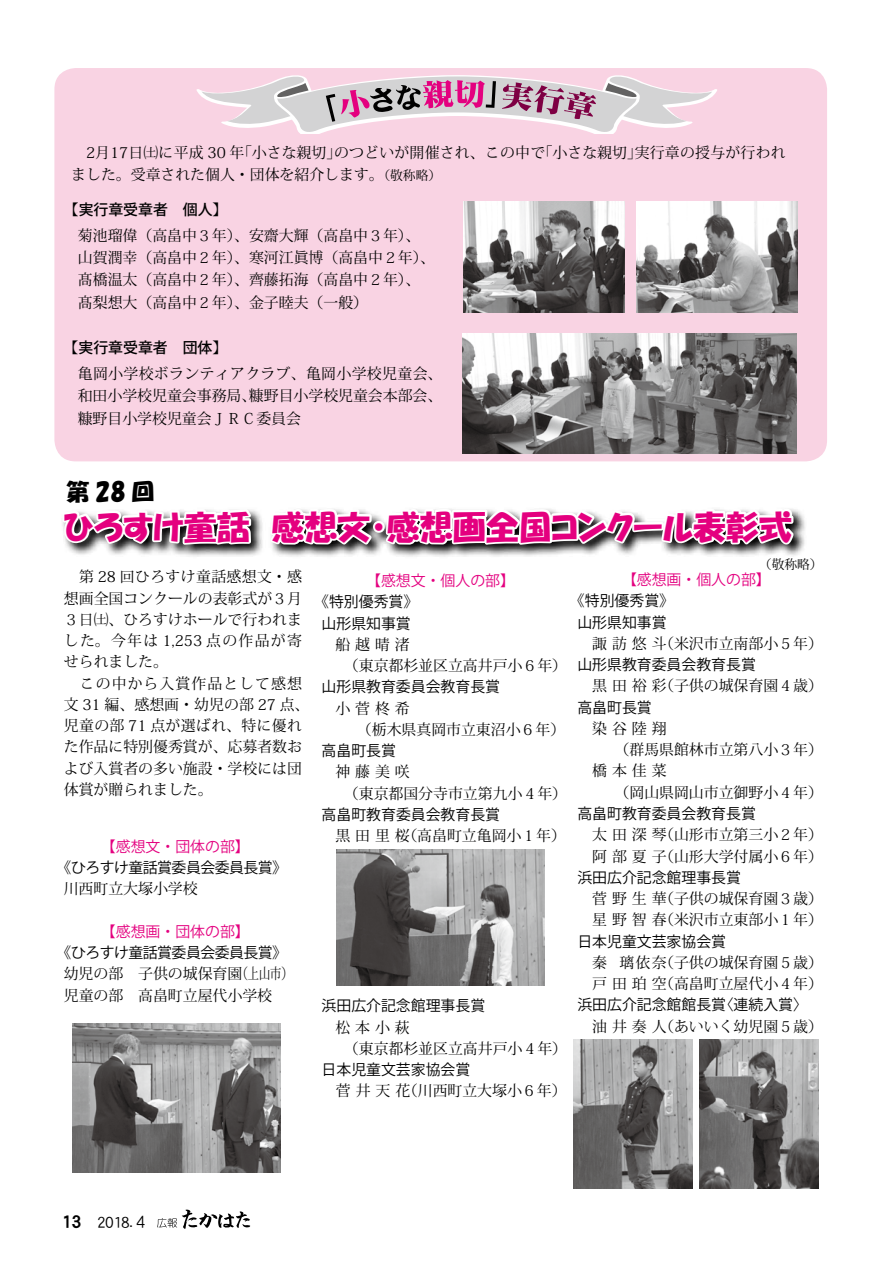
<style>
.page{position:relative;width:893px;height:1263px;background:#fff}
.page>*{position:absolute;margin:0;border:0;box-sizing:border-box;transform-origin:0 0}
.t1{font:33px "HGP Soei Kakupoptai";color:#e4007f}
.t2{font:23.4px "HGP Soei Kakupoptai";color:#000}
.t3{font:19.2px "DFHS Gothic Std W7";color:#000}
.t4{font:17.1px "DFHS Gothic Std W3";color:#000;scale:.93 1}
.t5{font:14.85px/21.3px "Koz Min Pro";color:#000}
.t6{font:14.85px/21.3px "Koz Go Pro";color:#000;text-align:center}
.t7{font:14.85px "Koz Go Pro";color:#e4007f}
.t8{font:14.85px "Koz Go Pro";letter-spacing:-.035em;color:#000}
.t9{font:500 14.85px "Koz Go Pro";color:#000}
.t10{font:12.75px "Koz Min Pro";color:#000}
.s1{font-size:12.75px}
.s2{font-family:"Koz Min Pro";font-weight:400}
.s3{color:#fff}
.s4{font-size:15.9px}
</style>
<div class="page">
<svg style="left:157px;top:1209px;width:93px;height:20px"></svg>
<svg style="left:68px;top:510px;width:737px;height:47px"></svg>
<svg style="left:62px;top:509px;width:194px;height:39px"></svg>
<svg style="left:267px;top:461px;width:529px;height:87px"></svg>
<img style="left:336px;top:849px;width:209px;height:136px">
<div style="left:54px;top:68px;width:773px;height:393px;background:#f9d3e3;border-radius:21px"></div>
<img style="left:637px;top:202px;width:161px;height:110px">
<img style="left:463px;top:333px;width:334px;height:120px">
<svg style="left:196px;top:75px;width:521px;height:59px"></svg>
<img style="left:463px;top:202px;width:161px;height:110px">
<img style="left:72px;top:1023px;width:209px;height:149px">
<img style="left:573px;top:1039px;width:119px;height:149px">
<img style="left:699px;top:1039px;width:120px;height:149px">
<p class="t5" style="left:71px;top:141px;width:716px;line-height:22.4px;text-indent:15px">2月17日㈯に平成 30 年「小さな親切」のつどいが開催され、この中で「小さな親切」実行章の授与が行われました。受章された個人・団体を紹介します。<span class="s1">（敬称略）</span></p>
<p class="t9" style="left:64px;top:200px;width:165px"><span class="s2">【</span>実行章受章者　個人<span class="s2">】</span></p>
<p class="t5" style="left:78px;top:223px;width:359px;line-height:22.4px">菊池瑠偉（高畠中３年）、安齋大輝（高畠中３年）、山賀潤幸（高畠中２年）、寒河江眞博（高畠中２年）、髙橋温太（高畠中２年）、齊藤拓海（高畠中２年）、髙梨想大（高畠中２年）、金子睦夫（一般）</p>
<p class="t9" style="left:64px;top:338px;width:165px"><span class="s2">【</span>実行章受章者　団体<span class="s2">】</span></p>
<p class="t5" style="left:78px;top:362px;width:366px;line-height:22.4px;text-align:justify">亀岡小学校ボランティアクラブ、亀岡小学校児童会、和田小学校児童会事務局、糠野目小学校児童会本部会、糠野目小学校児童会ＪＲＣ委員会</p>
<h2 class="t2" style="left:66px;top:479px;width:90px">第28回</h2>
<h1 class="t1" style="left:64px;top:510px;width:730px">ひろすけ童話　感想文・感想画全国コンクール表彰式</h1>
<p class="t5" style="left:64px;top:566px;width:247px">　第 28 回ひろすけ童話感想文・感想画全国コンクールの表彰式が３月<br>３日㈯、ひろすけホールで行われました。今年は 1,253 点の作品が寄せられました。<br>　この中から入賞作品として感想文 31 編、感想画・幼児の部 27 点、児童の部 71 点が選ばれ、特に優れた作品に特別優秀賞が、応募者数および入賞者の多い施設・学校には団体賞が贈られました。</p>
<p class="t7" style="left:366px;top:571px;width:150px">【感想文・個人の部】</p>
<p class="t6" style="left:314px;top:592px;width:106px">《特別優秀賞》山形県知事賞</p>
<p class="t5" style="left:344px;top:633px;width:225px;text-indent:-8px">船越晴渚<br>（東京都杉並区立高井戸小６年）</p>
<p class="t6" style="left:322px;top:677px;width:180px">山形県教育委員会教育長賞</p>
<p class="t5" style="left:357px;top:697px;width:210px;text-indent:-22px">小菅柊希<br>（栃木県真岡市立東沼小６年）</p>
<p class="t6" style="left:322px;top:740px;width:76px">高畠町長賞</p>
<p class="t5" style="left:344px;top:761px;width:225px;text-indent:-9px">神藤美咲<br>（東京都国分寺市立第九小４年）</p>
<p class="t6" style="left:322px;top:804px;width:180px">高畠町教育委員会教育長賞</p>
<p class="t5" style="left:335px;top:825px;width:232px">黒田里桜（高畠町立亀岡小１年）</p>
<p class="t7" style="left:101px;top:837px;width:150px">【感想文・団体の部】</p>
<p class="t8" style="left:56px;top:858px;width:232px">《ひろすけ童話賞委員会委員長賞》</p>
<p class="t5" style="left:64px;top:878px;width:135px">川西町立大塚小学校</p>
<p class="t7" style="left:101px;top:922px;width:150px">【感想画・団体の部】</p>
<p class="t8" style="left:56px;top:943px;width:232px">《ひろすけ童話賞委員会委員長賞》</p>
<p class="t5" style="left:64px;top:963px;width:230px">幼児の部　子供の城保育園（上山市）児童の部　高畠町立屋代小学校</p>
<p class="t6" style="left:322px;top:996px;width:165px">浜田広介記念館理事長賞</p>
<p class="t5" style="left:344px;top:1016px;width:225px;text-indent:-8px">松本小萩<br>（東京都杉並区立高井戸小４年）</p>
<p class="t6" style="left:322px;top:1059px;width:150px">日本児童文芸家協会賞</p>
<p class="t5" style="left:336px;top:1080px;width:232px">菅井天花（川西町立大塚小６年）</p>
<p class="t10" style="left:759px;top:556px;width:65px">（敬称略）</p>
<p class="t7" style="left:622px;top:570px;width:150px">【感想画・個人の部】</p>
<p class="t6" style="left:570px;top:591px;width:106px">《特別優秀賞》山形県知事賞</p>
<p class="t5" style="left:592px;top:632px;width:232px">諏訪悠斗（米沢市立南部小５年）</p>
<p class="t6" style="left:577px;top:654px;width:180px">山形県教育委員会教育長賞</p>
<p class="t5" style="left:592px;top:675px;width:232px">黒田裕彩（子供の城保育園４歳）</p>
<p class="t6" style="left:577px;top:697px;width:76px">高畠町長賞</p>
<p class="t5" style="left:592px;top:717px;width:76px">染谷陸翔</p>
<p class="t5" style="left:607px;top:739px;width:217px">　（群馬県館林市立第八小３年）</p>
<p class="t5" style="left:592px;top:760px;width:76px">橋本佳菜</p>
<p class="t5" style="left:615px;top:781px;width:210px">（岡山県岡山市立御野小４年）</p>
<p class="t6" style="left:577px;top:803px;width:180px">高畠町教育委員会教育長賞</p>
<p class="t5" style="left:592px;top:824px;width:232px">太田深琴（山形市立第三小２年）阿部夏子（山形大学付属小６年）</p>
<p class="t6" style="left:577px;top:867px;width:165px">浜田広介記念館理事長賞</p>
<p class="t5" style="left:592px;top:887px;width:232px">菅野生華（子供の城保育園３歳）星野智春（米沢市立東部小１年）</p>
<p class="t6" style="left:577px;top:931px;width:150px">日本児童文芸家協会賞</p>
<p class="t5" style="left:592px;top:951px;width:232px">秦 璃依奈（子供の城保育園５歳）戸田珀空（高畠町立屋代小４年）</p>
<p class="t6" style="left:577px;top:995px;width:232px">浜田広介記念館館長賞〈連続入賞〉</p>
<p class="t5" style="left:592px;top:1015px;width:232px">油井奏人（あいいく幼児園５歳）</p>
<p class="t3" style="left:62px;top:1211px;width:21px">1 3<span class="s3">3</span></p>
<p class="t4" style="left:98px;top:1212px;width:57px">2018<span class="s4">.</span>４</p>
</div>
